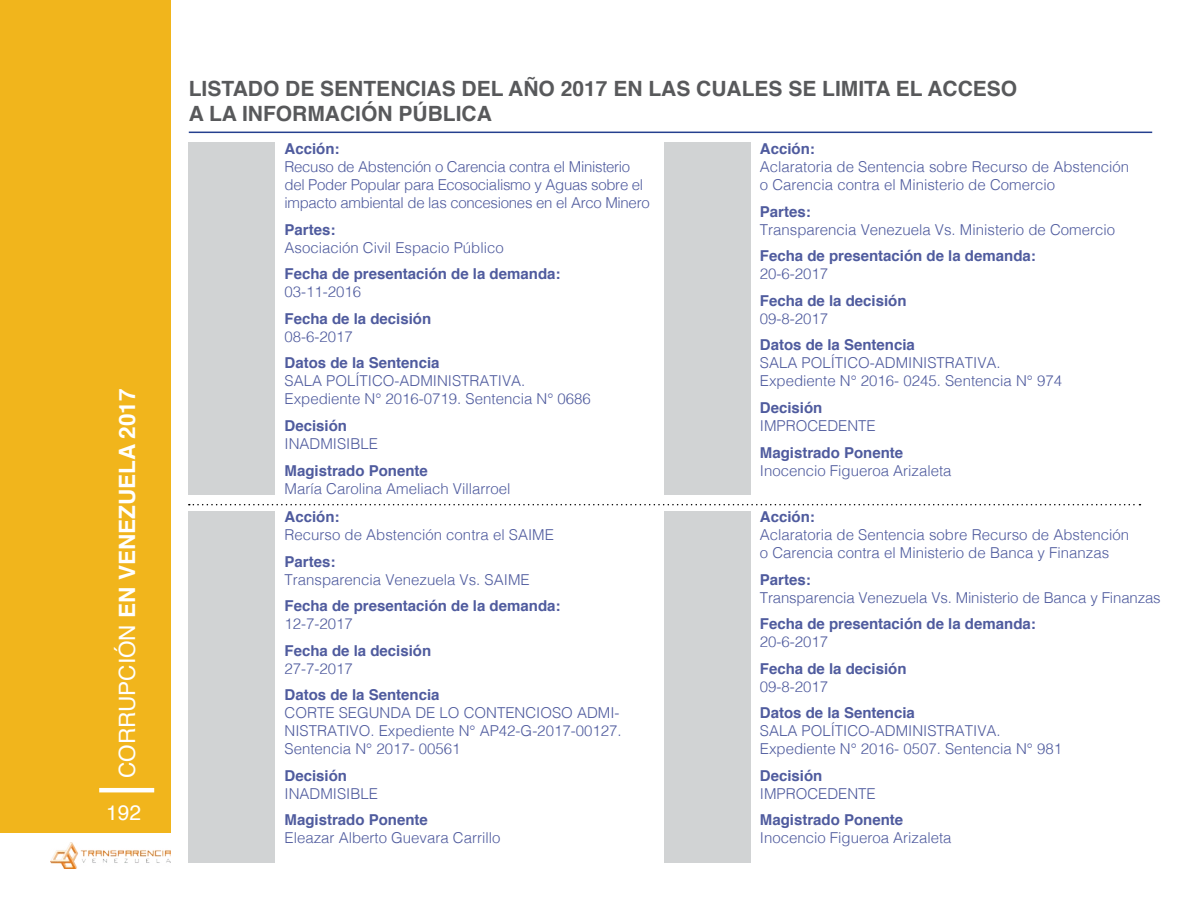
<style>
.page{position:relative;width:1191px;height:915px;background:#fff}
.page>*{position:absolute;margin:0;border:0;box-sizing:border-box;transform-origin:0 0}
.t1{font:700 22.5px "Helvetica";color:#fff}
.t2{font:700 21px/25.2px "Helvetica";color:#58595b}
.t3{font:21px "Helvetica";color:#fff}
.t4{font:300 15px/18px "Helvetica";color:#4f5b9e}
.t5{font:700 15px "Helvetica";color:#4f5b9e}
.t6{font:300 15px/18px "Helvetica";letter-spacing:-.02em;color:#4f5b9e}
.s1{font-weight:400}
</style>
<div class="page">
<div style="left:0;top:0;width:170px;height:832px;background:#f1b51c"></div>
<div style="left:99px;top:787px;width:55px;height:5px;background:#fff"></div>
<img style="left:50px;top:842px;width:120px;height:26px">
<hr style="left:189px;top:131px;width:963px;height:2px;background:#25408f">
<div style="left:189px;top:143px;width:86px;height:352px;background:#d1d3d4"></div>
<div style="left:664px;top:143px;width:86px;height:352px;background:#d1d3d4"></div>
<div style="left:189px;top:511px;width:86px;height:351px;background:#d1d3d4"></div>
<div style="left:664px;top:511px;width:86px;height:351px;background:#d1d3d4"></div>
<svg style="left:189px;top:503px;width:951px;height:2px"></svg>
<h1 class="t1" style="left:109px;top:777px;width:391px;rotate:-90deg"><span class="s1">CORRUPCIÓN</span> EN VENEZUELA 2017</h1>
<h2 class="t3" style="left:106px;top:796px;width:37px">192</h2>
<h2 class="t2" style="left:189px;top:76px;width:830px">LISTADO DE SENTENCIAS DEL AÑO 2017 EN LAS CUALES SE LIMITA EL ACCESO<br>A LA INFORMACIÓN PÚBLICA</h2>
<p class="t5" style="left:284px;top:137px;width:57px">Acción:</p>
<p class="t6" style="left:284px;top:157px;width:367px">Recuso de Abstención o Carencia contra el Ministerio del Poder Popular para Ecosocialismo y Aguas sobre el impacto ambiental de las concesiones en el Arco Minero</p>
<p class="t5" style="left:284px;top:217px;width:52px">Partes:</p>
<p class="t4" style="left:284px;top:237px;width:221px">Asociación Civil Espacio Público</p>
<p class="t5" style="left:284px;top:262px;width:277px">Fecha de presentación de la demanda:</p>
<p class="t4" style="left:284px;top:282px;width:78px">03-11-2016</p>
<p class="t5" style="left:284px;top:306px;width:148px">Fecha de la decisión</p>
<p class="t4" style="left:284px;top:326px;width:70px">08-6-2017</p>
<p class="t5" style="left:284px;top:351px;width:157px">Datos de la Sentencia</p>
<p class="t4" style="left:284px;top:371px;width:308px">SALA POLÍTICO-ADMINISTRATIVA.<br>Expediente N° 2016-0719. Sentencia N° 0686</p>
<p class="t5" style="left:284px;top:413px;width:64px">Decisión</p>
<p class="t4" style="left:284px;top:433px;width:95px">INADMISIBLE</p>
<p class="t5" style="left:284px;top:458px;width:145px">Magistrado Ponente</p>
<p class="t4" style="left:284px;top:478px;width:227px">María Carolina Ameliach Villarroel</p>
<p class="t5" style="left:284px;top:504px;width:57px">Acción:</p>
<p class="t4" style="left:284px;top:524px;width:271px">Recurso de Abstención contra el SAIME</p>
<p class="t5" style="left:284px;top:549px;width:52px">Partes:</p>
<p class="t4" style="left:284px;top:569px;width:247px">Transparencia Venezuela Vs. SAIME</p>
<p class="t5" style="left:284px;top:593px;width:277px">Fecha de presentación de la demanda:</p>
<p class="t4" style="left:284px;top:613px;width:70px">12-7-2017</p>
<p class="t5" style="left:284px;top:638px;width:148px">Fecha de la decisión</p>
<p class="t4" style="left:284px;top:658px;width:70px">27-7-2017</p>
<p class="t5" style="left:284px;top:682px;width:157px">Datos de la Sentencia</p>
<p class="t4" style="left:284px;top:702px;width:338px">CORTE SEGUNDA DE LO CONTENCIOSO ADMI-<br>NISTRATIVO. Expediente N° AP42-G-2017-00127.<br>Sentencia N° 2017- 00561</p>
<p class="t5" style="left:284px;top:763px;width:64px">Decisión</p>
<p class="t4" style="left:284px;top:783px;width:95px">INADMISIBLE</p>
<p class="t5" style="left:284px;top:807px;width:145px">Magistrado Ponente</p>
<p class="t4" style="left:284px;top:827px;width:217px">Eleazar Alberto Guevara Carrillo</p>
<p class="t5" style="left:760px;top:137px;width:57px">Acción:</p>
<p class="t4" style="left:760px;top:157px;width:371px">Aclaratoria de Sentencia sobre Recurso de Abstención o Carencia contra el Ministerio de Comercio</p>
<p class="t5" style="left:760px;top:199px;width:52px">Partes:</p>
<p class="t4" style="left:760px;top:219px;width:357px">Transparencia Venezuela Vs. Ministerio de Comercio</p>
<p class="t5" style="left:760px;top:244px;width:277px">Fecha de presentación de la demanda:</p>
<p class="t4" style="left:760px;top:264px;width:70px">20-6-2017</p>
<p class="t5" style="left:760px;top:288px;width:148px">Fecha de la decisión</p>
<p class="t4" style="left:760px;top:308px;width:70px">09-8-2017</p>
<p class="t5" style="left:760px;top:333px;width:157px">Datos de la Sentencia</p>
<p class="t4" style="left:760px;top:353px;width:304px">SALA POLÍTICO-ADMINISTRATIVA.<br>Expediente N° 2016- 0245. Sentencia N° 974</p>
<p class="t5" style="left:760px;top:395px;width:64px">Decisión</p>
<p class="t4" style="left:760px;top:415px;width:117px">IMPROCEDENTE</p>
<p class="t5" style="left:760px;top:440px;width:145px">Magistrado Ponente</p>
<p class="t4" style="left:760px;top:460px;width:193px">Inocencio Figueroa Arizaleta</p>
<p class="t5" style="left:760px;top:504px;width:57px">Acción:</p>
<p class="t4" style="left:760px;top:524px;width:371px">Aclaratoria de Sentencia sobre Recurso de Abstención o Carencia contra el Ministerio de Banca y Finanzas</p>
<p class="t5" style="left:760px;top:567px;width:52px">Partes:</p>
<p class="t4" style="left:760px;top:587px;width:402px">Transparencia Venezuela Vs. Ministerio de Banca y Finanzas</p>
<p class="t5" style="left:760px;top:611px;width:277px">Fecha de presentación de la demanda:</p>
<p class="t4" style="left:760px;top:631px;width:70px">20-6-2017</p>
<p class="t5" style="left:760px;top:656px;width:148px">Fecha de la decisión</p>
<p class="t4" style="left:760px;top:676px;width:70px">09-8-2017</p>
<p class="t5" style="left:760px;top:700px;width:157px">Datos de la Sentencia</p>
<p class="t4" style="left:760px;top:720px;width:304px">SALA POLÍTICO-ADMINISTRATIVA.<br>Expediente N° 2016- 0507. Sentencia N° 981</p>
<p class="t5" style="left:760px;top:763px;width:64px">Decisión</p>
<p class="t4" style="left:760px;top:783px;width:117px">IMPROCEDENTE</p>
<p class="t5" style="left:760px;top:807px;width:145px">Magistrado Ponente</p>
<p class="t4" style="left:760px;top:827px;width:193px">Inocencio Figueroa Arizaleta</p>
</div>
